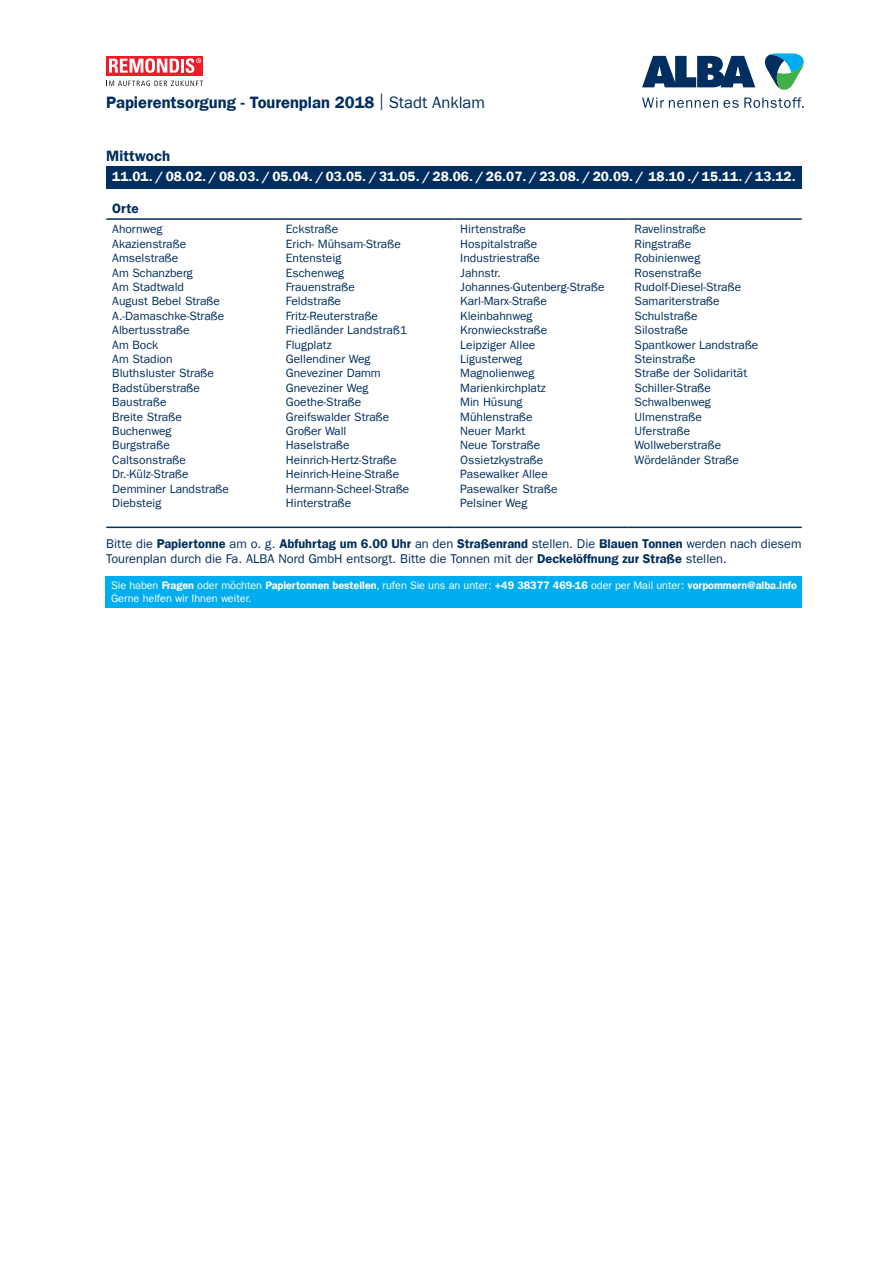
<style>
.page{position:relative;width:893px;height:1263px;background:#fff}
.page>*{position:absolute;margin:0;border:0;box-sizing:border-box;transform-origin:0 0}
.t1{font:600 16.5px "Franklin Gothic LT";color:#002e5e}
.t2{font:600 15px "Franklin Gothic LT";color:#002e5e}
.t3{font:600 13.5px "Franklin Gothic LT";color:#fff}
.t4{font:600 13.5px "Franklin Gothic LT";color:#002e5e}
.t5{font:12.75px/15.3px "Franklin Gothic LT";color:#002e5e}
.t6{font:12px/14.4px "Franklin Gothic LT";color:#002e5e}
.t7{font:10.8px/13px "Franklin Gothic LT";color:#fff}
.s1{font-weight:400}
.s2{font-weight:600}
</style>
<div class="page">
<svg style="left:642px;top:97px;width:162px;height:11px"></svg>
<svg style="left:765px;top:53px;width:39px;height:37px"></svg>
<svg style="left:642px;top:56px;width:113px;height:31px"></svg>
<div style="left:106px;top:166px;width:696px;height:23px;background:#002e5e"></div>
<hr style="left:106px;top:218px;width:174px;height:2px;background:#002e5e">
<hr style="left:280px;top:218px;width:174px;height:2px;background:#002e5e">
<hr style="left:454px;top:218px;width:175px;height:2px;background:#002e5e">
<hr style="left:629px;top:218px;width:173px;height:2px;background:#002e5e">
<hr style="left:106px;top:527px;width:174px;height:1px;background:#002e5e">
<hr style="left:280px;top:527px;width:174px;height:1px;background:#002e5e">
<hr style="left:454px;top:527px;width:175px;height:1px;background:#002e5e">
<hr style="left:629px;top:527px;width:173px;height:1px;background:#002e5e">
<div style="left:105px;top:576px;width:697px;height:32px;background:#00aeef"></div>
<div style="left:106px;top:56px;width:97px;height:19px;background:#ee1c28"></div>
<svg style="left:109px;top:58px;width:70px;height:15px"></svg>
<hr style="left:181px;top:59px;width:3px;height:14px;background:#fff">
<svg style="left:185px;top:58px;width:16px;height:15px"></svg>
<svg style="left:109px;top:81px;width:94px;height:5px"></svg>
<h1 class="t1" style="left:106px;top:92px;width:380px">Papierentsorgung - Tourenplan 2018 <span class="s1">| Stadt Anklam</span></h1>
<p class="t2" style="left:106px;top:147px;width:65px">Mittwoch</p>
<p class="t3" style="left:112px;top:169px;width:685px">11.01. / 08.02. / 08.03. / 05.04. / 03.05. / 31.05. / 28.06. / 26.07. / 23.08. / 20.09. / 18.10 ./ 15.11. / 13.12.</p>
<p class="t4" style="left:112px;top:200px;width:28px">Orte</p>
<p class="t6" style="left:112px;top:222px;width:118px">Ahornweg<br>Akazienstraße<br>Amselstraße<br>Am Schanzberg<br>Am Stadtwald<br>August Bebel Straße<br>A.-Damaschke-Straße<br>Albertusstraße<br>Am Bock<br>Am Stadion<br>Bluthsluster Straße<br>Badstüberstraße<br>Baustraße<br>Breite Straße<br>Buchenweg<br>Burgstraße<br>Caltsonstraße<br>Dr.-Külz-Straße<br>Demminer Landstraße<br>Diebsteig</p>
<p class="t6" style="left:286px;top:222px;width:125px">Eckstraße<br>Erich- Mühsam-Straße<br>Entensteig<br>Eschenweg<br>Frauenstraße<br>Feldstraße<br>Fritz-Reuterstraße<br>Friedländer Landstraß1<br>Flugplatz<br>Gellendiner Weg<br>Gneveziner Damm<br>Gneveziner Weg<br>Goethe-Straße<br>Greifswalder Straße<br>Großer Wall<br>Haselstraße<br>Heinrich-Hertz-Straße<br>Heinrich-Heine-Straße<br>Hermann-Scheel-Straße<br>Hinterstraße</p>
<p class="t6" style="left:460px;top:222px;width:146px">Hirtenstraße<br>Hospitalstraße<br>Industriestraße<br>Jahnstr.<br>Johannes-Gutenberg-Straße<br>Karl-Marx-Straße<br>Kleinbahnweg<br>Kronwieckstraße<br>Leipziger Allee<br>Ligusterweg<br>Magnolienweg<br>Marienkirchplatz<br>Min Hüsung<br>Mühlenstraße<br>Neuer Markt<br>Neue Torstraße<br>Ossietzkystraße<br>Pasewalker Allee<br>Pasewalker Straße<br>Pelsiner Weg</p>
<p class="t6" style="left:635px;top:222px;width:125px">Ravelinstraße<br>Ringstraße<br>Robinienweg<br>Rosenstraße<br>Rudolf-Diesel-Straße<br>Samariterstraße<br>Schulstraße<br>Silostraße<br>Spantkower Landstraße<br>Steinstraße<br>Straße der Solidarität<br>Schiller-Straße<br>Schwalbenweg<br>Ulmenstraße<br>Uferstraße<br>Wollweberstraße<br>Wördeländer Straße</p>
<p class="t5" style="left:106px;top:536px;width:697px">Bitte die <span class="s2">Papiertonne</span> am o. g. <span class="s2">Abfuhrtag um 6.00 Uhr</span> an den <span class="s2">Straßenrand</span> stellen. Die <span class="s2">Blauen Tonnen</span> werden nach diesem<br>Tourenplan durch die Fa. ALBA Nord GmbH entsorgt. Bitte die Tonnen mit der <span class="s2">Deckelöffnung zur Straße</span> stellen.</p>
<p class="t7" style="left:111px;top:579px;width:687px">Sie haben <span class="s2">Fragen</span> oder möchten <span class="s2">Papiertonnen bestellen</span>, rufen Sie uns an unter: <span class="s2">+49 38377 469-16</span> oder per Mail unter: <span class="s2">vorpommern@alba.info<br></span>Gerne helfen wir Ihnen weiter.</p>
</div>
